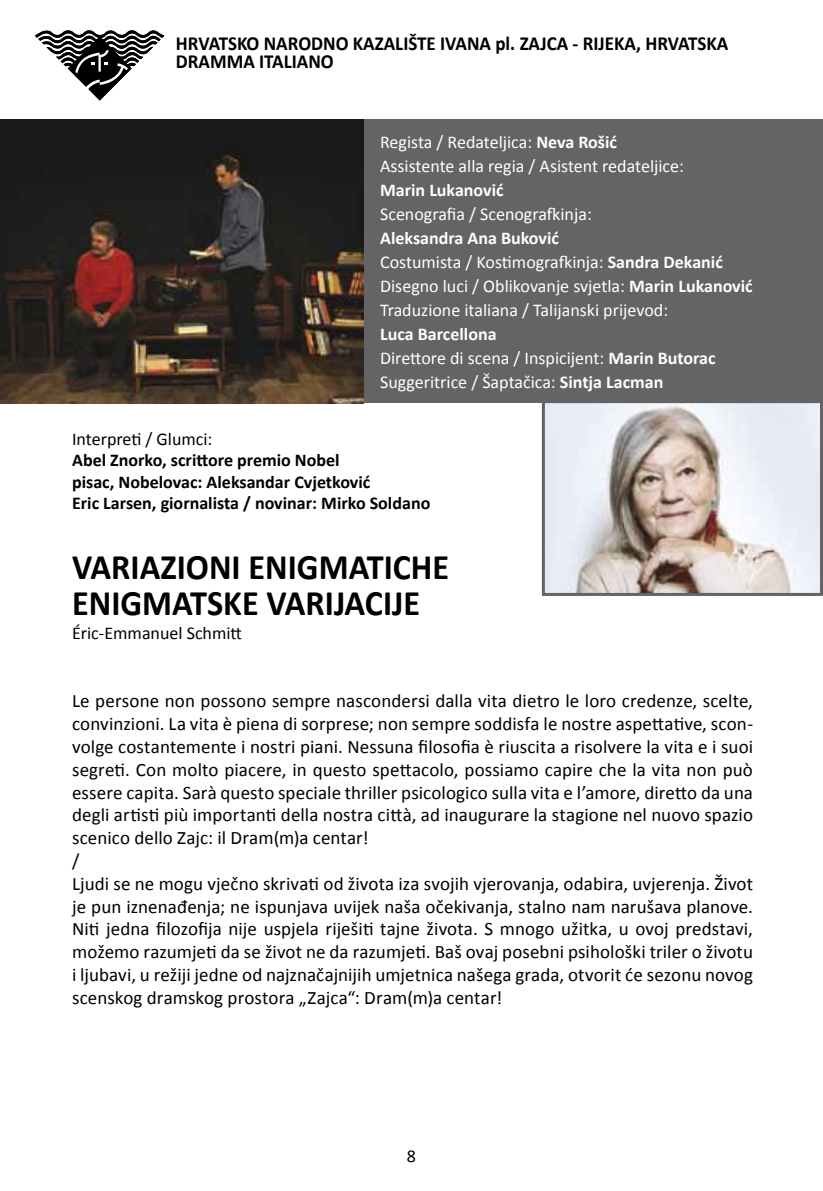
<style>
.page{position:relative;width:823px;height:1191px;background:#fff}
.page>*{position:absolute;margin:0;border:0;box-sizing:border-box;transform-origin:0 0}
.t1{font:700 36px/36px "Calibri";color:#000;scale:.95 1}
.t2{font:700 20px/18px "Calibri";color:#000;scale:.95 1}
.t3{font:19px/22.8px "Calibri";letter-spacing:.005em;color:#000}
.t4{font:18px/24px "Calibri";color:#fff}
.t5{font:700 18px/21.6px "Calibri";color:#000}
.t6{font:18px "Calibri";color:#000}
.t7{font:700 18px "Calibri";color:#fff}
.s1{font-weight:700}
</style>
<div class="page">
<svg style="left:35px;top:30px;width:129px;height:71px"></svg>
<div style="left:363px;top:119px;width:459px;height:284px;background:#646466"></div>
<img style="left:0;top:119px;width:363px;height:284px">
<img style="left:545px;top:404px;width:273px;height:188px">
<div style="left:541px;top:400px;width:281px;height:196px;border:3px solid #646466"></div>
<p class="t2" style="left:176px;top:34px;width:582px">HRVATSKO NARODNO KAZALIŠTE IVANA pl. ZAJCA - RIJEKA, HRVATSKA<br>DRAMMA ITALIANO</p>
<p class="t4" style="left:380px;top:130px;width:305px">Regista / Redateljica: <span class="s1">Neva Rošić<br></span>Assistente alla regia / Asistent redateljice:</p>
<p class="t7" style="left:380px;top:178px;width:125px">Marin Lukanović</p>
<p class="t4" style="left:380px;top:202px;width:213px">Scenografia / Scenografkinja:</p>
<p class="t4" style="left:380px;top:226px;width:374px"><span class="s1">Aleksandra Ana Buković<br></span>Costumista / Kostimografkinja: <span class="s1">Sandra Dekanić </span>Disegno luci / Oblikovanje svjetla: <span class="s1">Marin Lukanović </span>Traduzione italiana / Talijanski prijevod:</p>
<p class="t4" style="left:380px;top:322px;width:337px"><span class="s1">Luca Barcellona<br></span>Direttore di scena / Inspicijent: <span class="s1">Marin Butorac<br></span>Suggeritrice / Šaptačica: <span class="s1">Sintja Lacman</span></p>
<p class="t6" style="left:72px;top:427px;width:142px">Interpreti / Glumci:</p>
<p class="t5" style="left:72px;top:449px;width:359px">Abel Znorko, scrittore premio Nobel<br>pisac, Nobelovac: Aleksandar Cvjetković<br>Eric Larsen, giornalista / novinar: Mirko Soldano</p>
<h1 class="t1" style="left:72px;top:548px;width:398px">VARIAZIONI ENIGMATICHE<br>ENIGMATSKE VARIJACIJE</h1>
<p class="t6" style="left:72px;top:621px;width:171px">Éric-Emmanuel Schmitt</p>
<p class="t3" style="left:72px;top:689px;width:682px">Le persone non possono sempre nascondersi dalla vita dietro le loro credenze, scelte, convinzioni. La vita è piena di sorprese; non sempre soddisfa le nostre aspettative, scon&shy;volge costantemente i nostri piani. Nessuna filosofia è riuscita a risolvere la vita e i suoi segreti. Con molto piacere, in questo spettacolo, possiamo capire che la vita non può essere capita. Sarà questo speciale thriller psicologico sulla vita e l’amore, diretto da una degli artisti più importanti della nostra città, ad inaugurare la stagione nel nuovo spazio scenico dello Zajc: il Dram(m)a centar!<br>/<br>Ljudi se ne mogu vječno skrivati od života iza svojih vjerovanja, odabira, uvjerenja. Život je pun iznenađenja; ne ispunjava uvijek naša očekivanja, stalno nam narušava planove.<br>Niti jedna filozofija nije uspjela riješiti tajne života. S mnogo užitka, u ovoj predstavi, možemo razumjeti da se život ne da razumjeti. Baš ovaj posebni psihološki triler o životu i ljubavi, u režiji jedne od najznačajnijih umjetnica našega grada, otvorit će sezonu novog scenskog dramskog prostora „Zajca“: Dram(m)a centar!</p>
<p class="t6" style="left:406px;top:1144px;width:11px">8</p>
</div>
